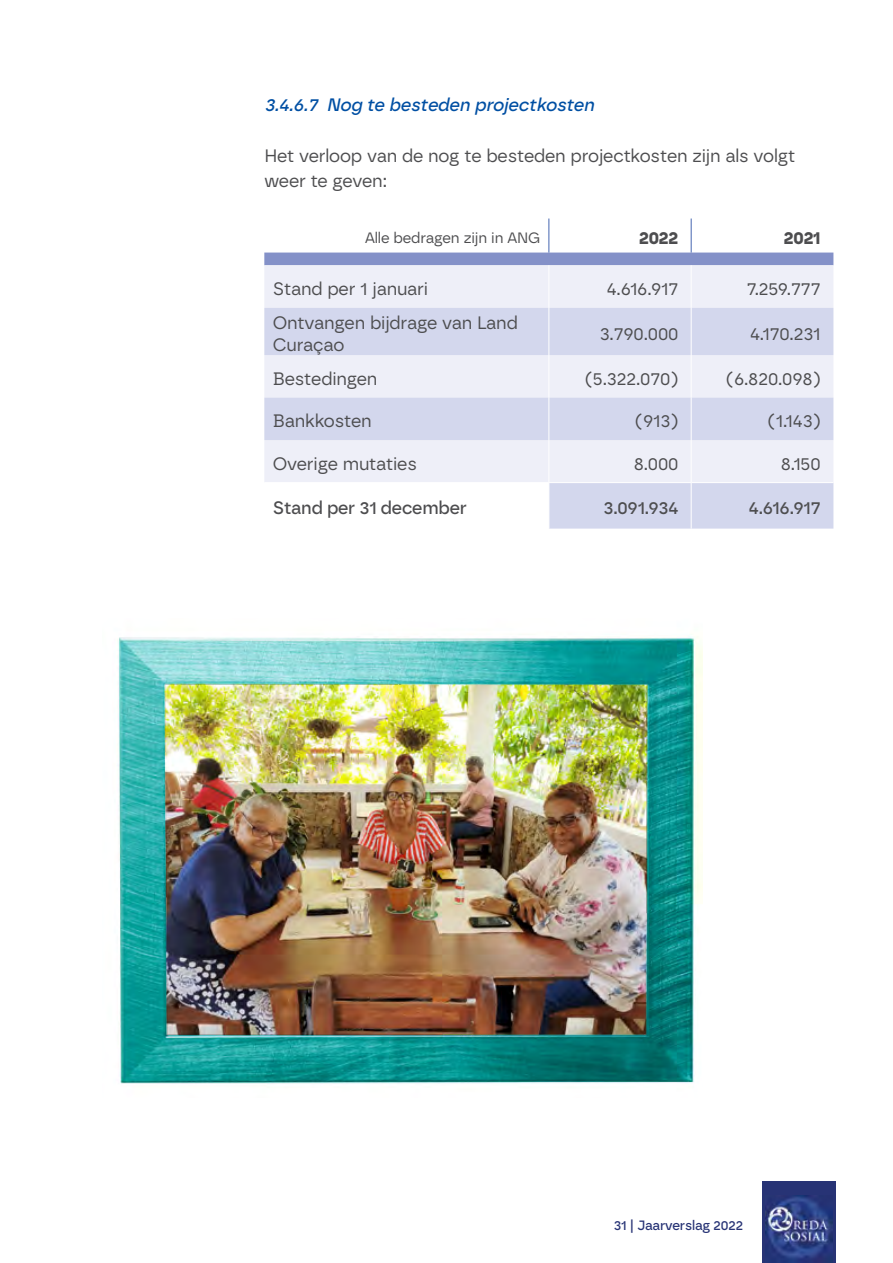
<style>
.page{position:relative;width:893px;height:1263px;background:#fff}
.page>*{position:absolute;margin:0;border:0;box-sizing:border-box;transform-origin:0 0}
.t1{font:18px/25.5px "Borna";letter-spacing:-.01em;color:#4d4d4f}
.t2{font:500 18px "Borna";letter-spacing:-.01em;color:#4d4d4f}
.t3{font:italic 500 18px "Borna";color:#004fa3}
.t4{font:700 18px "Borna";letter-spacing:-.01em;color:#4d4d4f}
.t5{font:15px "Borna";letter-spacing:-.01em;color:#4d4d4f}
.t6{font:500 13.5px "Borna";letter-spacing:-.01em;color:#273375}
</style>
<div class="page">
<div style="left:762px;top:1182px;width:73px;height:81px;background:#273375"></div>
<img style="left:765px;top:1195px;width:67px;height:67px">
<div style="left:264px;top:253px;width:569px;height:12px;background:#8491c8"></div>
<div style="left:264px;top:265px;width:569px;height:43px;background:#eeeff8"></div>
<svg style="left:264px;top:308px;width:569px;height:221px;fill:#d3d7ed"></svg>
<hr style="left:264px;top:482px;width:285px;height:1px;background:#fff">
<hr style="left:549px;top:482px;width:142px;height:1px;background:#fff">
<hr style="left:691px;top:482px;width:142px;height:1px;background:#fff">
<hr style="left:548px;top:308px;width:1px;height:47px;background:#fff">
<hr style="left:548px;top:355px;width:1px;height:43px;background:#fff">
<hr style="left:548px;top:398px;width:1px;height:42px;background:#fff">
<hr style="left:548px;top:440px;width:1px;height:42px;background:#fff">
<hr style="left:549px;top:219px;width:1px;height:34px;background:#4566b0">
<hr style="left:549px;top:483px;width:1px;height:46px;background:#fff">
<hr style="left:549px;top:265px;width:1px;height:43px;background:#fff">
<hr style="left:691px;top:265px;width:1px;height:43px;background:#fff">
<hr style="left:691px;top:483px;width:1px;height:46px;background:#fff">
<hr style="left:691px;top:219px;width:1px;height:34px;background:#4566b0">
<hr style="left:691px;top:308px;width:1px;height:47px;background:#fff">
<hr style="left:691px;top:355px;width:1px;height:43px;background:#fff">
<hr style="left:691px;top:398px;width:1px;height:42px;background:#fff">
<hr style="left:691px;top:440px;width:1px;height:43px;background:#fff">
<img style="left:118px;top:636px;width:585px;height:448px">
<p class="t3" style="left:264px;top:93px;width:331px">3.4.6.7 Nog te besteden projectkosten</p>
<p class="t1" style="left:264px;top:142px;width:533px">Het verloop van de nog te besteden projectkosten zijn als volgt weer te geven:</p>
<p class="t5" style="left:365px;top:228px;width:177px">Alle bedragen zijn in ANG</p>
<p class="t4" style="left:639px;top:227px;width:41px">2022</p>
<p class="t4" style="left:784px;top:227px;width:38px">2021</p>
<p class="t1" style="left:273px;top:276px;width:157px">Stand per 1 januari</p>
<p class="t1" style="left:607px;top:276px;width:73px">4.616.917</p>
<p class="t1" style="left:747px;top:276px;width:75px">7.259.777</p>
<p class="t1" style="left:273px;top:312px;width:247px;line-height:21.6px">Ontvangen bijdrage van Land<br>Curaçao</p>
<p class="t1" style="left:600px;top:321px;width:80px">3.790.000</p>
<p class="t1" style="left:750px;top:321px;width:72px">4.170.231</p>
<p class="t1" style="left:273px;top:366px;width:106px">Bestedingen</p>
<p class="t1" style="left:585px;top:366px;width:95px">(5.322.070)</p>
<p class="t1" style="left:726px;top:366px;width:96px">(6.820.098)</p>
<p class="t1" style="left:273px;top:408px;width:100px">Bankkosten</p>
<p class="t1" style="left:635px;top:408px;width:45px">(913)</p>
<p class="t1" style="left:768px;top:408px;width:54px">(1.143)</p>
<p class="t1" style="left:273px;top:451px;width:146px">Overige mutaties</p>
<p class="t1" style="left:634px;top:451px;width:46px">8.000</p>
<p class="t1" style="left:781px;top:451px;width:41px">8.150</p>
<p class="t2" style="left:273px;top:497px;width:195px">Stand per 31 december</p>
<p class="t2" style="left:603px;top:497px;width:76px">3.091.934</p>
<p class="t2" style="left:749px;top:497px;width:73px">4.616.917</p>
<p class="t6" style="left:614px;top:1217px;width:131px">31 | Jaarverslag 2022</p>
</div>
